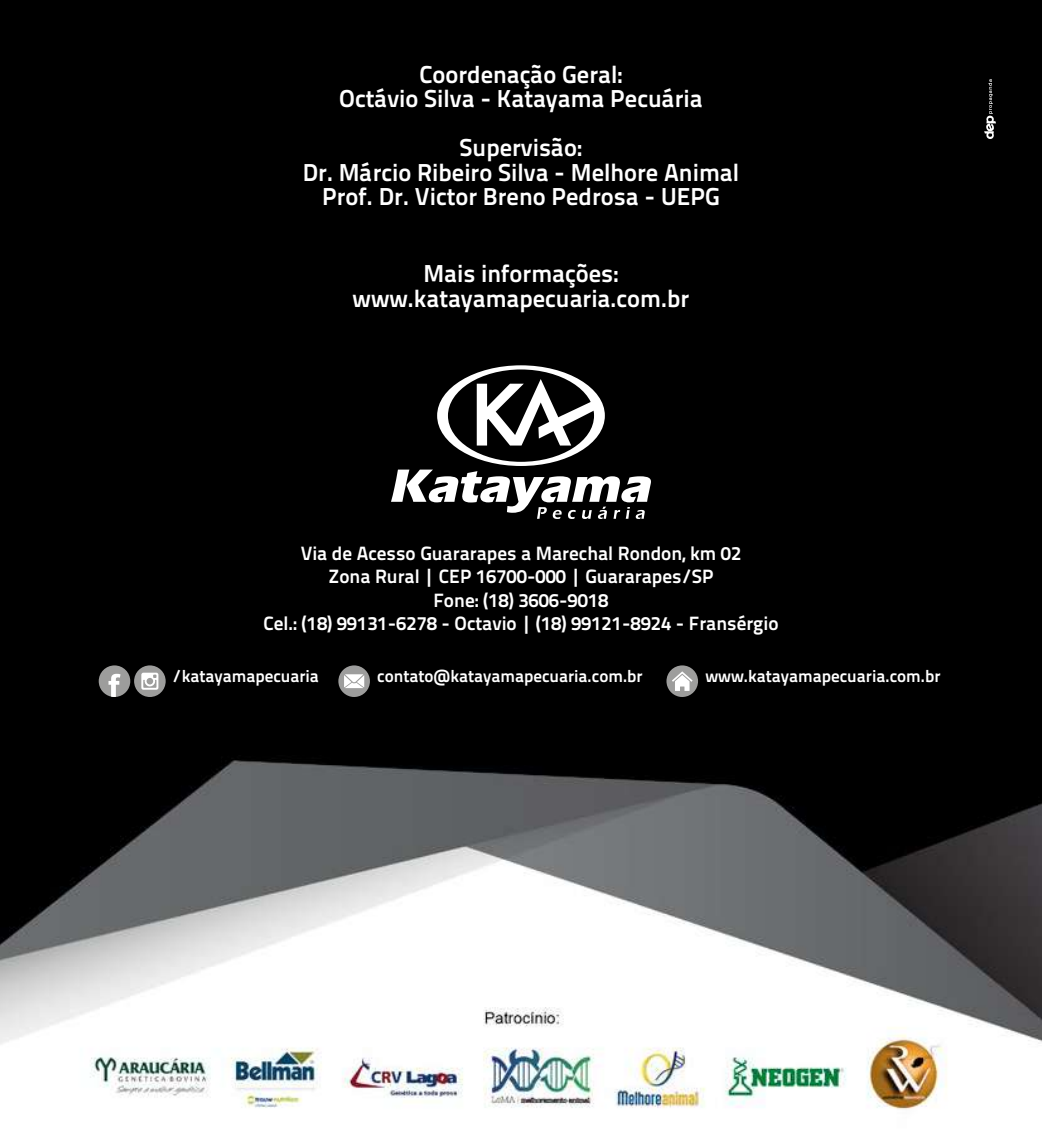
<style>
.page{position:relative;width:1042px;height:1141px;background:#fff}
.page>*{position:absolute;margin:0;border:0;box-sizing:border-box;transform-origin:0 0}
.t1{font:700 24.5px/24.5px "Titillium Text 22 L";color:#fff;text-align:center}
.t2{font:700 19.25px/23.1px "Titillium Text 22 L";color:#fff;text-align:center}
.t3{font:700 17.15px "Titillium Text 22 L";color:#fff}
</style>
<div class="page">
<img style="left:0;top:0;width:1042px;height:1110px">
<img style="left:905px;top:1037px;width:104px;height:62px">
<svg style="left:99px;top:665px;width:31px;height:32px"></svg>
<svg style="left:134px;top:665px;width:32px;height:32px"></svg>
<svg style="left:141px;top:673px;width:17px;height:17px"></svg>
<svg style="left:338px;top:665px;width:32px;height:32px"></svg>
<svg style="left:666px;top:665px;width:32px;height:32px"></svg>
<svg style="left:391px;top:365px;width:260px;height:154px"></svg>
<svg style="left:984px;top:79px;width:12px;height:60px"></svg>
<p class="t1" style="left:339px;top:61px;width:365px">Coordenação Geral:<br>Octávio Silva - Katayama Pecuária</p>
<p class="t1" style="left:303px;top:134px;width:438px">Supervisão:<br>Dr. Márcio Ribeiro Silva - Melhore Animal<br>Prof. Dr. Victor Breno Pedrosa - UEPG</p>
<p class="t1" style="left:353px;top:260px;width:338px">Mais informações: www.katayamapecuaria.com.br</p>
<p class="t2" style="left:263px;top:541px;width:517px">Via de Acesso Guararapes a Marechal Rondon, km 02<br>Zona Rural | CEP 16700-000 | Guararapes/SP<br>Fone: (18) 3606-9018<br>Cel.: (18) 99131-6278 - Octavio | (18) 99121-8924 - Fransérgio</p>
<p class="t3" style="left:173px;top:663px;width:148px">/katayamapecuaria</p>
<p class="t3" style="left:377px;top:663px;width:267px">contato@katayamapecuaria.com.br</p>
<p class="t3" style="left:705px;top:663px;width:237px">www.katayamapecuaria.com.br</p>
</div>
